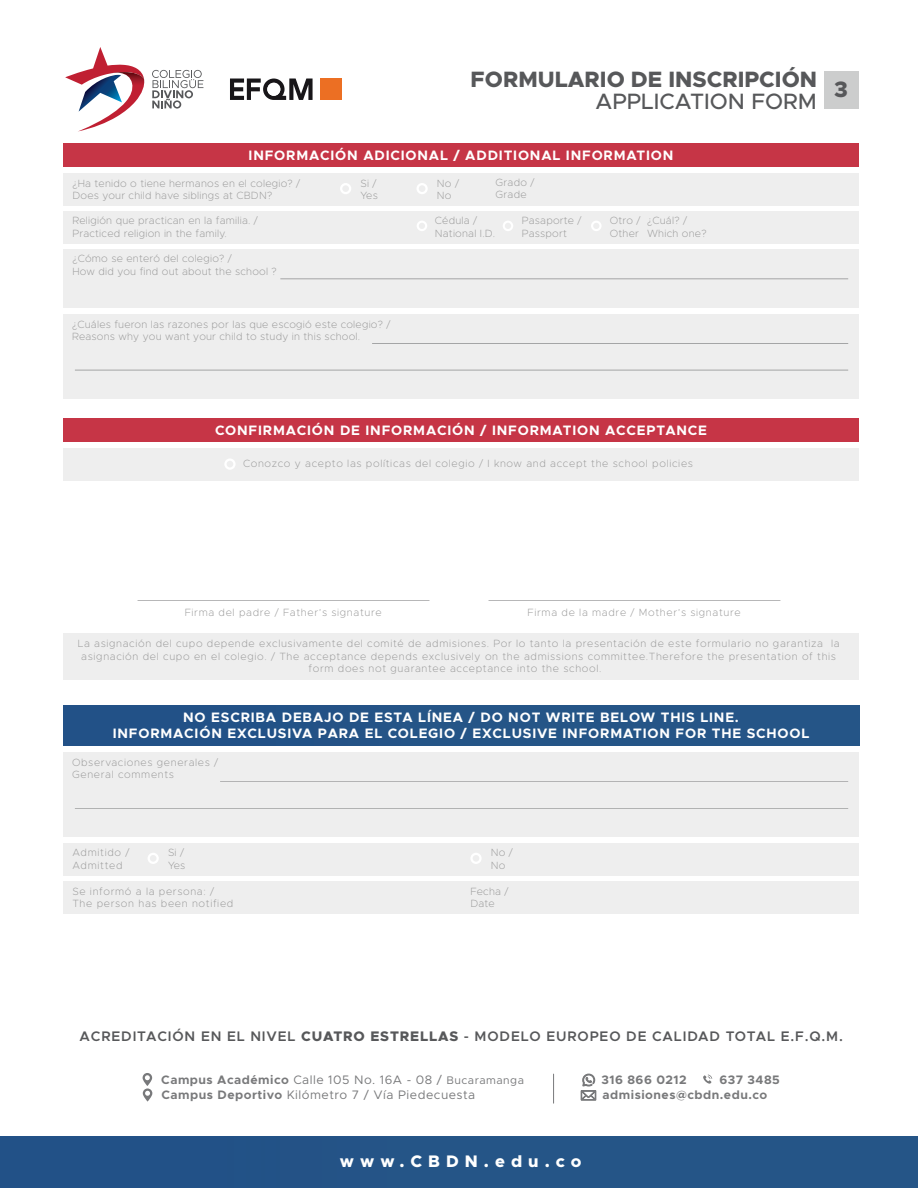
<style>
.page{position:relative;width:918px;height:1188px;background:#fff}
.page>*{position:absolute;margin:0;border:0;box-sizing:border-box;transform-origin:0 0}
.t1{font:800 22.35px "Metropolis";color:#57585a}
.t2{font:500 22.35px "Metropolis";color:#57585a}
.t3{font:800 16.8px "Metropolis";letter-spacing:.36em;color:#fff}
.t4{font:600 13.95px "Metropolis";letter-spacing:.06em;color:#57585a}
.t5{font:700 13.65px/16.5px "Metropolis";letter-spacing:.06em;color:#fff;text-align:center}
.t6{font:12.3px/15.6px "Metropolis";letter-spacing:.04em;color:#57585a}
.t7{font:700 12.3px/15.6px "Metropolis";letter-spacing:.04em;color:#57585a}
.t8{font:200 10.5px/12.6px "Metropolis";letter-spacing:.06em;color:#999}
.t9{font:200 10.5px/12.6px "Metropolis";letter-spacing:.02em;color:#999}
.s1{font-weight:800}
.s2{font-weight:700}
.s3{font-size:11.1px}
</style>
<div class="page">
<div style="left:63px;top:211px;width:796px;height:33px;background:#eee"></div>
<div style="left:417px;top:221px;width:10px;height:10px;background:#fff;border-radius:50%"></div>
<svg style="left:419px;top:223px;width:6px;height:6px"></svg>
<div style="left:503px;top:221px;width:10px;height:10px;background:#fff;border-radius:50%"></div>
<svg style="left:505px;top:223px;width:6px;height:6px"></svg>
<div style="left:591px;top:221px;width:11px;height:10px;background:#fff;border-radius:50%"></div>
<svg style="left:593px;top:223px;width:6px;height:6px"></svg>
<div style="left:0;top:1136px;width:918px;height:52px;background:#255587"></div>
<svg style="left:65px;top:47px;width:80px;height:85px"></svg>
<svg style="left:152px;top:70px;width:51px;height:39px"></svg>
<svg style="left:230px;top:79px;width:83px;height:21px"></svg>
<div style="left:321px;top:79px;width:21px;height:21px;background:#ec6f23"></div>
<div style="left:64px;top:143px;width:795px;height:24px;background:#c63546"></div>
<div style="left:63px;top:249px;width:796px;height:59px;background:#eee"></div>
<div style="left:63px;top:314px;width:796px;height:84px;background:#eee"></div>
<div style="left:825px;top:71px;width:34px;height:37px;background:#cccdcd"></div>
<div style="left:63px;top:173px;width:796px;height:33px;background:#eee"></div>
<div style="left:64px;top:418px;width:795px;height:24px;background:#c63546"></div>
<div style="left:64px;top:705px;width:795px;height:41px;background:#255587"></div>
<div style="left:63px;top:634px;width:796px;height:46px;background:#eee"></div>
<div style="left:63px;top:448px;width:796px;height:32px;background:#eee"></div>
<div style="left:340px;top:183px;width:11px;height:11px;background:#fff;border-radius:50%"></div>
<div style="left:342px;top:185px;width:7px;height:7px;background:#eee;border-radius:50%"></div>
<div style="left:416px;top:183px;width:12px;height:11px;background:#fff;border-radius:50%"></div>
<div style="left:419px;top:185px;width:6px;height:7px;background:#eee;border-radius:50%"></div>
<div style="left:63px;top:843px;width:796px;height:32px;background:#eee"></div>
<div style="left:148px;top:853px;width:11px;height:11px;background:#fff;border-radius:50%"></div>
<div style="left:150px;top:855px;width:7px;height:7px;background:#eee;border-radius:50%"></div>
<div style="left:470px;top:853px;width:12px;height:11px;background:#fff;border-radius:50%"></div>
<div style="left:473px;top:855px;width:6px;height:7px;background:#eee;border-radius:50%"></div>
<div style="left:63px;top:881px;width:796px;height:33px;background:#eee"></div>
<hr style="left:280px;top:279px;width:568px;height:1px;background:#57585a">
<hr style="left:372px;top:343px;width:476px;height:1px;background:#57585a">
<hr style="left:75px;top:370px;width:773px;height:1px;background:#57585a">
<div style="left:63px;top:752px;width:796px;height:84px;background:#eee"></div>
<hr style="left:220px;top:782px;width:628px;height:1px;background:#57585a">
<hr style="left:75px;top:808px;width:773px;height:1px;background:#57585a">
<div style="left:224px;top:458px;width:12px;height:12px;background:#fff;border-radius:50%"></div>
<svg style="left:227px;top:461px;width:6px;height:6px"></svg>
<hr style="left:138px;top:600px;width:291px;height:1px;background:#57585a">
<hr style="left:489px;top:600px;width:291px;height:1px;background:#57585a">
<svg style="left:143px;top:1073px;width:9px;height:28px"></svg>
<svg style="left:703px;top:1075px;width:9px;height:9px"></svg>
<svg style="left:581px;top:1074px;width:15px;height:27px"></svg>
<svg style="left:553px;top:1074px;width:1px;height:29px"></svg>
<h1 class="t1" style="left:471px;top:65px;width:348px">FORMULARIO DE INSCRIPCIÓN</h1>
<h1 class="t2" style="left:596px;top:87px;width:223px">APPLICATION FORM</h1>
<h3 class="t5" style="left:249px;top:147px;width:426px">INFORMACIÓN ADICIONAL / ADDITIONAL INFORMATION</h3>
<p class="t9" style="left:72px;top:177px;width:229px">¿Ha tenido o tiene hermanos en el colegio? /<br>Does your child have siblings at CBDN?</p>
<p class="t9" style="left:73px;top:214px;width:187px">Religión que practican en la familia. /<br>Practiced religion in the family.</p>
<p class="t9" style="left:72px;top:252px;width:206px">¿Cómo se enteró del colegio? /<br>How did you find out about the school ?</p>
<p class="t8" style="left:360px;top:177px;width:19px">Si /<br>Yes</p>
<p class="t8" style="left:437px;top:177px;width:24px">No /<br>No</p>
<p class="t9" style="left:496px;top:176px;width:40px">Grado /<br>Grade</p>
<p class="t9" style="left:435px;top:214px;width:62px">Cédula /<br>National I.D.</p>
<p class="t9" style="left:647px;top:214px;width:61px">¿Cuál? /<br>Which one?</p>
<p class="t9" style="left:522px;top:214px;width:61px">Pasaporte /<br>Passport</p>
<p class="t9" style="left:610px;top:214px;width:32px">Otro /<br>Other</p>
<p class="t9" style="left:72px;top:318px;width:320px">¿Cuáles fueron las razones por las que escogió este colegio? /<br>Reasons why you want your child to study in this school.</p>
<h1 class="t1" style="left:834px;top:75px;width:15px">3</h1>
<h3 class="t5" style="left:215px;top:422px;width:493px">CONFIRMACIÓN DE INFORMACIÓN / INFORMATION ACCEPTANCE</h3>
<p class="t8" style="left:243px;top:458px;width:452px">Conozco y acepto las políticas del colegio / I know and accept the school policies</p>
<p class="t8" style="left:185px;top:606px;width:199px">Firma del padre / Father’s signature</p>
<p class="t8" style="left:528px;top:606px;width:215px">Firma de la madre / Mother’s signature</p>
<p class="t8" style="left:78px;top:637px;width:763px">La asignación del cupo depende exclusivamente del comité de admisiones. Por lo tanto la presentación de este formulario no garantiza la</p>
<p class="t8" style="left:81px;top:650px;width:756px">asignación del cupo en el colegio. / The acceptance depends exclusively on the admissions committee.Therefore the presentation of this</p>
<p class="t8" style="left:309px;top:662px;width:294px">form does not guarantee acceptance into the school.</p>
<h3 class="t5" style="left:113px;top:709px;width:698px">NO ESCRIBA DEBAJO DE ESTA LÍNEA / DO NOT WRITE BELOW THIS LINE.<br>INFORMACIÓN EXCLUSIVA PARA EL COLEGIO / EXCLUSIVE INFORMATION FOR THE SCHOOL</h3>
<p class="t8" style="left:72px;top:756px;width:148px">Observaciones generales /<br>General comments</p>
<p class="t8" style="left:72px;top:847px;width:59px">Admitido /<br>Admitted</p>
<p class="t8" style="left:168px;top:846px;width:19px">Si /<br>Yes</p>
<p class="t8" style="left:491px;top:846px;width:24px">No /<br>No</p>
<p class="t8" style="left:72px;top:885px;width:162px">Se informó a la persona: /<br>The person has been notified</p>
<p class="t9" style="left:470px;top:885px;width:40px">Fecha /<br>Date</p>
<h3 class="t4" style="left:80px;top:1028px;width:765px">ACREDITACIÓN EN EL NIVEL <span class="s1">CUATRO ESTRELLAS</span> - MODELO EUROPEO DE CALIDAD TOTAL E.F.Q.M.</h3>
<p class="t6" style="left:161px;top:1072px;width:364px"><span class="s2">Campus Académico</span> Calle 105 No. 16A - 08 / <span class="s3">Bucaramanga<br></span><span class="s2">Campus Deportivo</span> Kilómetro 7 / Vía Piedecuesta</p>
<p class="t7" style="left:602px;top:1072px;width:87px">316 866 0212</p>
<p class="t7" style="left:603px;top:1072px;width:179px;text-indent:117px">637 3485 admisiones@cbdn.edu.co</p>
<h2 class="t3" style="left:340px;top:1150px;width:243px">www.CBDN.edu.co</h2>
</div>
